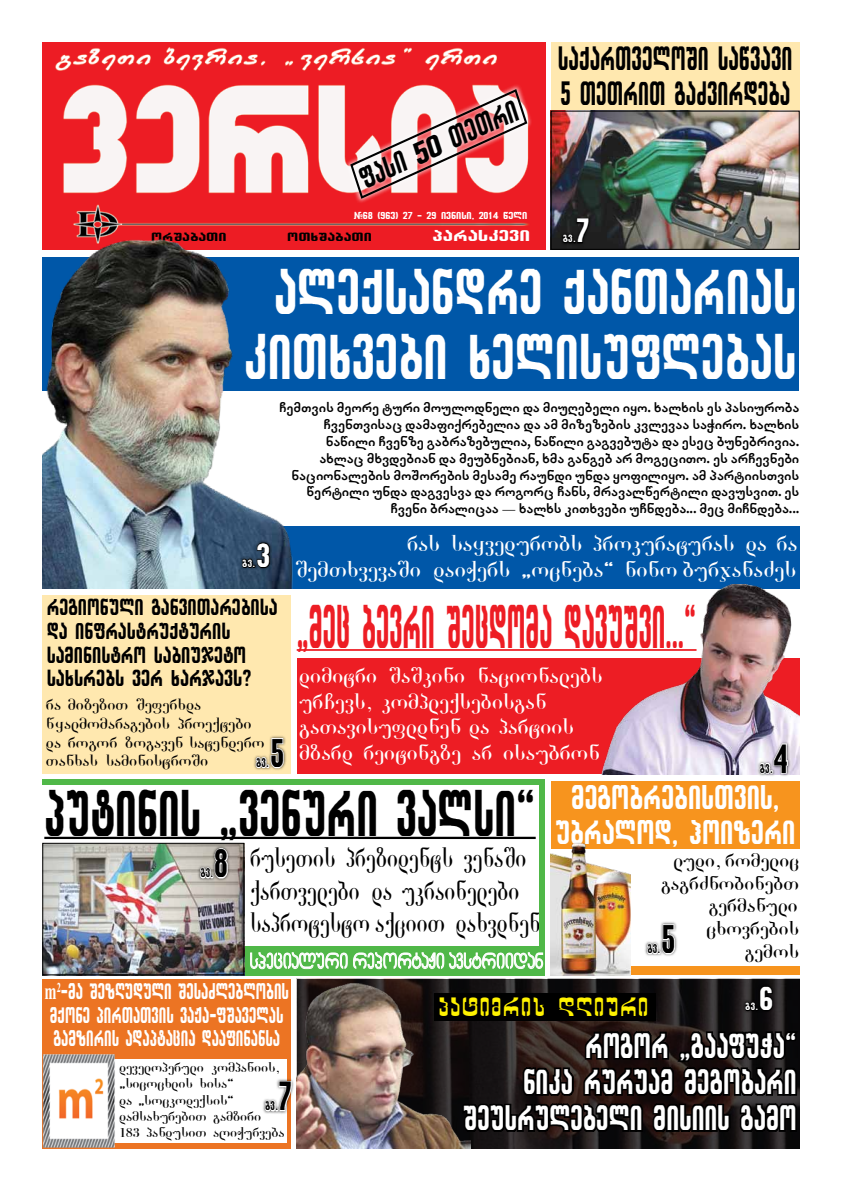
<style>
.page{position:relative;width:842px;height:1191px;background:#fff}
.page>*{position:absolute;margin:0;border:0;box-sizing:border-box;transform-origin:0 0}
.t1{font:67.1px "GEO Balav Mtavr";color:#000;scale:.62 1}
.t2{font:65.7px/65.7px "GEO Balav Mtavr";color:#fff;text-align:center;scale:.71 1}
.t3{font:62.8px "GEO Balav Mtavr";color:#ed1d24;scale:.42 1}
.t4{font:36.1px/36.1px "GEO Balav Mtavr";color:#fff;text-align:right;scale:.68 1}
.t5{font:34.9px/34.9px "GEO Balav Mtavr";color:#fff;text-align:center;scale:.73 1}
.t6{font:34.4px "Sakar Mtavr";color:#000;scale:.84 1}
.t7{font:34.3px/34.3px "GEO Balav Mtavr";color:#000;scale:.61 1}
.t8{font:31.4px "GEO Balav Mtavr";color:#000;scale:.71 1}
.t9{font:28.5px "Sakar Mtavr";color:#fff}
.t10{font:26.8px/32.2px "GEO Bodoni";color:#000;scale:.79 1}
.t11{font:23.8px/23.8px "GEO Balav Mtavr";color:#000;scale:.75 1}
.t12{font:23.2px/23.2px "GEO Balav Mtavr";color:#fff;scale:.63 1}
.t13{font:21.9px/26.2px "GEO Bodoni";color:#fff;text-align:right}
.t14{font:21.5px "Avaza Mtavruli";color:#fff;scale:.73 1}
.t15{font:21.3px/25.6px "GEO Bodoni";color:#fff}
.t16{font:19.5px "Geo Gedi Mze";color:#fff200;scale:2 1}
.t17{font:19.1px/22.9px "GEO Bodoni";color:#000;text-align:right}
.t18{font:16.1px "GEO Balav Mtavr";color:#fff;scale:1.28 1}
.t19{font:15.6px/18.7px "GEO Bodoni";color:#000}
.t20{font:700 14px/16.8px "Kolhety";letter-spacing:-.015em;color:#000;text-align:right}
.t21{font:13.5px/16.1px "GEO Bodoni";color:#000}
.t22{font:12.2px "GEO Balav Mtavr";color:#000;scale:1.28 1}
.t23{font:10.8px "Sakar Mtavr";color:#000;scale:.84 1}
.t24{font:10.2px "Balav Mtavr";color:#fff}
.t25{font:9px "Sakar Mtavr";color:#fff}
.s1{font-family:"GEO Balav Mtavr"}
.s2{font-family:"Times New Roman";font-weight:700}
</style>
<div class="page">
<div style="left:42px;top:779px;width:503px;height:6px;background:#50b848"></div>
<div style="left:42px;top:946px;width:503px;height:29px;background:#50b848"></div>
<img style="left:470px;top:978px;width:329px;height:170px">
<svg style="left:470px;top:1027px;width:330px;height:111px;background:#130d0d"></svg>
<div style="left:42px;top:978px;width:249px;height:170px;background:#ec7423"></div>
<div style="left:551px;top:781px;width:248px;height:67px;background:#f7941e"></div>
<div style="left:551px;top:966px;width:248px;height:9px;background:#f7941e"></div>
<div style="left:551px;top:42px;width:248px;height:207px;background:#ffe8af"></div>
<img style="left:42px;top:42px;width:503px;height:207px">
<div style="left:345px;top:84px;width:187px;height:120px;background:#fff;opacity:.75"></div>
<svg style="left:349px;top:88px;width:180px;height:112px"></svg>
<div style="left:434px;top:992px;width:222px;height:28px;background:#000"></div>
<div style="left:151px;top:526px;width:648px;height:62px;background:#0057a8"></div>
<div style="left:42px;top:257px;width:757px;height:133px;background:#0057a8"></div>
<img style="left:42px;top:235px;width:255px;height:353px">
<div style="left:297px;top:658px;width:502px;height:116px;background:#ed1d24"></div>
<img style="left:587px;top:584px;width:212px;height:190px">
<hr style="left:297px;top:649px;width:399px;height:2px;background:#ed1d24">
<div style="left:42px;top:595px;width:249px;height:179px;background:#ffe8af"></div>
<img style="left:553px;top:113px;width:244px;height:134px">
<div style="left:551px;top:111px;width:248px;height:138px;border:1px solid #000"></div>
<img style="left:551px;top:842px;width:79px;height:133px">
<div style="left:110px;top:1059px;width:177px;height:83px;background:#fff"></div>
<img style="left:42px;top:1054px;width:73px;height:94px">
<img style="left:297px;top:978px;width:173px;height:170px">
<hr style="left:44px;top:836px;width:492px;height:3px;background:#000">
<img style="left:44px;top:845px;width:198px;height:128px">
<div style="left:42px;top:843px;width:202px;height:132px;border:1px solid #000"></div>
<div style="left:540px;top:782px;width:5px;height:193px;background:#50b848"></div>
<svg style="left:250px;top:952px;width:293px;height:17px"></svg>
<div style="left:560px;top:215px;width:32px;height:31px;background:#1f1f20"></div>
<svg style="left:562px;top:217px;width:28px;height:33px"></svg>
<div style="left:239px;top:539px;width:34px;height:31px;background:#000;opacity:.75"></div>
<svg style="left:241px;top:542px;width:30px;height:36px"></svg>
<div style="left:742px;top:982px;width:34px;height:31px;background:#000;opacity:.75"></div>
<svg style="left:744px;top:985px;width:30px;height:36px"></svg>
<div style="left:644px;top:921px;width:34px;height:36px;background:#000;opacity:.75"></div>
<svg style="left:646px;top:923px;width:30px;height:34px"></svg>
<div style="left:197px;top:845px;width:34px;height:36px;background:#000;opacity:.75"></div>
<svg style="left:199px;top:847px;width:30px;height:45px"></svg>
<div style="left:253px;top:735px;width:34px;height:36px;background:#000;opacity:.75"></div>
<svg style="left:255px;top:737px;width:30px;height:34px"></svg>
<div style="left:757px;top:741px;width:34px;height:36px;background:#000;opacity:.75"></div>
<svg style="left:759px;top:742px;width:30px;height:35px"></svg>
<div style="left:262px;top:1078px;width:33px;height:36px;background:#000;opacity:.75"></div>
<svg style="left:264px;top:1080px;width:29px;height:34px"></svg>
<h3 class="t8" style="left:352px;top:163px;width:244px;rotate:-24deg">FASI 50 TETRI</h3>
<p class="t24" style="left:354px;top:209px;width:175px">#68 (963) 27 - 29 IVNISI, 2014 WELI</p>
<p class="t22" style="left:151px;top:229px;width:61px">ORSABATI</p>
<p class="t22" style="left:287px;top:229px;width:68px">OTXSABATI</p>
<p class="t18" style="left:432px;top:226px;width:78px">PARASKEVI</p>
<h3 class="t7" style="left:558px;top:41px;width:386px">SAQARTVELOSI SAWVAVI<br>5 TETRIT GAZVIRDEBA</h3>
<h3 class="t9" style="left:576px;top:216px;width:16px">7</h3>
<p class="t25" style="left:563px;top:234px;width:14px">GV.</p>
<h2 class="t2" style="left:244px;top:258px;width:780px">ALEQSANDRE QANTARIAS<br>KITXVEBI XELISUFLEBAS</h2>
<h3 class="t9" style="left:255px;top:540px;width:18px">3</h3>
<p class="t25" style="left:242px;top:558px;width:14px">GV.</p>
<p class="t20" style="left:279px;top:400px;width:522px">CEMTVIS MEORE TURI MOULODNELI DA MIUREBELI IYO. XALXIS ES PASIUROBA CVENTVISAC DAMAFIQREBELIA DA AM MIZEZEBIS KVLEVAA SAWIRO. XALXIS NAWILI CVENZE GABRAZEBULIA, NAWILI GAGVEBUTA DA ESEC BUNEBRIVIA.<br>AXLAC MXVDEBIAN DA MEUBNEBIAN, XMA GANGEB AR MOGECITO. ES ARCEVNEBI NACIONALEBIS MOSOREBIS MESAME RAUNDI UNDA YOFILIYO. AM PARTIISTVIS WERTILI UNDA DAGVESVA DA ROGORC CANS, MRAVALWERTILI DAVUSVIT. ES CVENI BRALICAA _ XALXS KITXVEBI UCNDEBA... MEC MICNDEBA...</p>
<h3 class="t13" style="left:296px;top:531px;width:504px">RAS SAYVEDUROBS PROKURATURAS DA RA<br>SEMTXVEVASI DAIWERS <span class="s1">`</span>OCNEBA<span class="s1">~</span> NINO BURJANAZES</h3>
<h3 class="t11" style="left:47px;top:595px;width:309px">REGIONULI GANVITAREBISA<br>DA INFRASTRUQTURIS<br>SAMINISTRO SABIUJETO<br>SAXSREBS VER XARJAVS?</h3>
<p class="t19" style="left:46px;top:696px;width:220px">RA MIZEZIT SEFERXDA<br>WYALMOMARAGEBIS PROEQTEBI<br>DA ROGOR ZOGAVEN SATENDERO<br>TANXAS SAMINISTROSI</p>
<h3 class="t6" style="left:269px;top:735px;width:21px">5</h3>
<p class="t23" style="left:256px;top:757px;width:17px">GV.</p>
<h3 class="t3" style="left:297px;top:590px;width:953px">`MEC BEVRI SECDOMA DAVUSVI...~</h3>
<h3 class="t15" style="left:300px;top:664px;width:305px">DIMITRI SASKINI NACIONALEBS<br>URCEVS, KOMPLEQSEBISGAN<br>GATAVISUFLDNEN DA PARTIIS<br>MZARD REITINGZE AR ISAUBRON</h3>
<h3 class="t6" style="left:773px;top:741px;width:21px">4</h3>
<p class="t23" style="left:760px;top:762px;width:17px">GV.</p>
<h1 class="t1" style="left:44px;top:773px;width:794px">PUTINIS `VENURI VALSI~</h1>
<h3 class="t10" style="left:250px;top:843px;width:369px">RUSETIS PREZIDENTS VENASI<br>QARTVELEBI DA UKRAINELEBI<br>SAPROTESTO AQCIIT DAXVDNEN</h3>
<h3 class="t6" style="left:213px;top:845px;width:21px">8</h3>
<p class="t23" style="left:200px;top:867px;width:17px">GV.</p>
<h3 class="t14" style="left:250px;top:951px;width:404px">SPECIALURI REPORTAJI AVSTRIIDAN</h3>
<h3 class="t5" style="left:555px;top:779px;width:331px">MEGOBREBISTVIS,<br>UBRALOD, HOIZERI</h3>
<h3 class="t17" style="left:661px;top:849px;width:139px">LUDI, ROMELIC<br>GAGRZNOBINEBT<br>GERMANULI<br>CXOVREBIS<br>GEMOS</h3>
<h3 class="t6" style="left:660px;top:921px;width:21px">5</h3>
<p class="t23" style="left:647px;top:943px;width:17px">GV.</p>
<h3 class="t12" style="left:45px;top:979px;width:389px"><span class="s2">m</span><sup>2</sup>-MA SEZRUDULI SESAZLEBLOBIS<br>MQONE PIRTATVIS VAJA-FSAVELAS<br>GAMZIRIS ADAPTACIA DAAFINANSA</h3>
<p class="t21" style="left:119px;top:1060px;width:167px">DEVELOPERULI KOMPANIIS, <span class="s1">`</span>SICOCXLIS XISA<span class="s1">~<br></span>DA <span class="s1">`</span>SOCKODEQSIS<span class="s1">~<br></span>DAMSAXUREBIT GAMZIRI<br>183 PANDUSIT ARIWURVEBA</p>
<h3 class="t6" style="left:278px;top:1078px;width:19px">7</h3>
<p class="t23" style="left:265px;top:1100px;width:17px">GV.</p>
<h3 class="t16" style="left:440px;top:994px;width:107px">PATIMRIS DRIURI</h3>
<h3 class="t9" style="left:758px;top:983px;width:18px">6</h3>
<p class="t25" style="left:745px;top:1002px;width:14px">GV.</p>
<h3 class="t4" style="left:463px;top:1027px;width:492px">ROGOR `GAAFUWA~<br>NIKA RURUAM MEGOBARI<br>SEUSRULEBELI MISIIS GAMO</h3>
</div>
